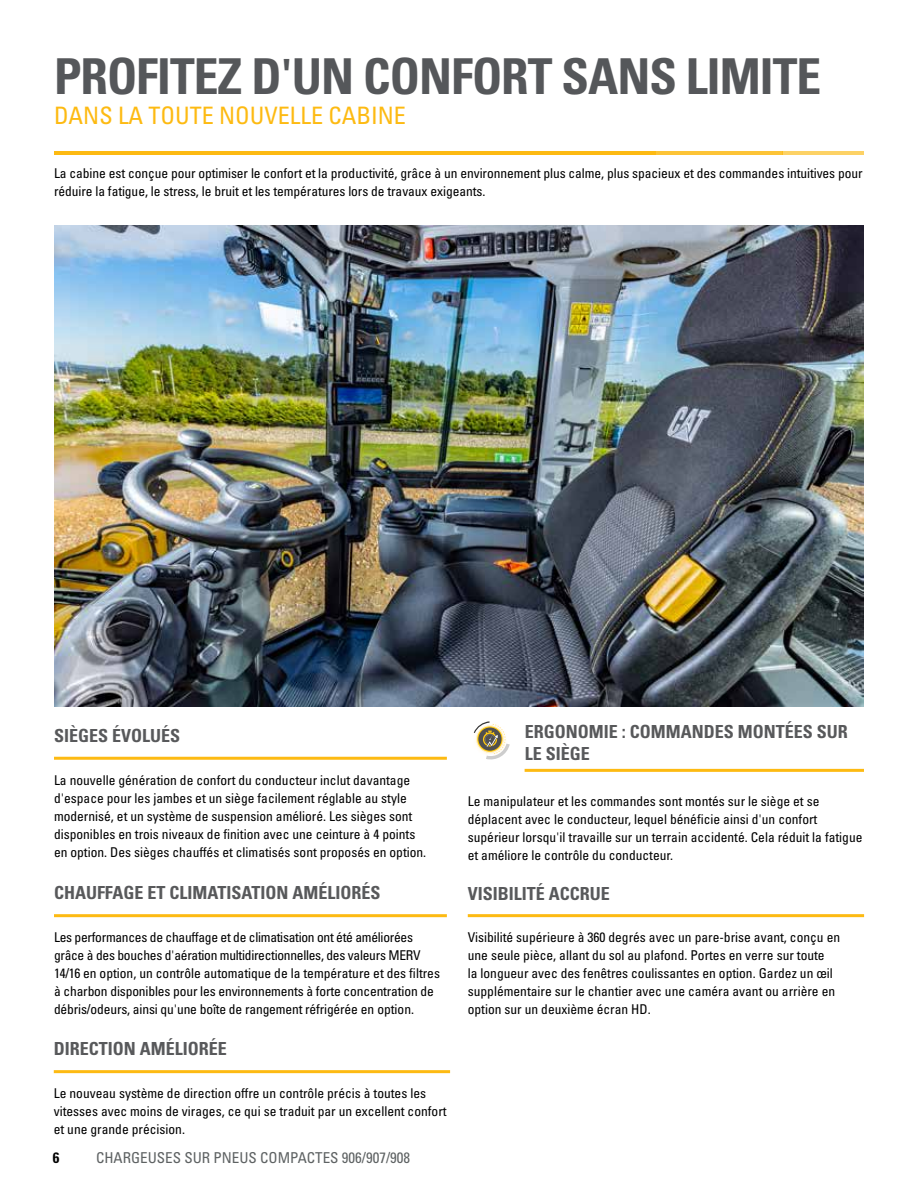
<style>
.page{position:relative;width:918px;height:1188px;background:#fff}
.page>*{position:absolute;margin:0;border:0;box-sizing:border-box;transform-origin:0 0}
.t1{font:49.5px "Univers LTCYR 67 Bold Cond";letter-spacing:-.02em;color:#55575a}
.t2{font:condensed 24px "Univers LTCYR 57";color:#fdba12}
.t3{font:18px/21.6px "Univers LTCYR 67 Bold Cond";color:#58595b}
.t4{font:condensed 15px "Univers LTCYR 57";color:#5e6263}
.t5{font:15px "Univers LTCYR 67 Bold Cond";color:#000}
.t6{font:condensed 13.5px/18px "Univers LTCYR 57";color:#000}
</style>
<div class="page">
<hr style="left:54px;top:151px;width:601px;height:4px;background:#fdba12">
<hr style="left:654px;top:151px;width:128px;height:4px;background:#fdc436">
<hr style="left:782px;top:151px;width:82px;height:4px;background:#fdd265">
<img style="left:54px;top:225px;width:810px;height:482px">
<hr style="left:54px;top:757px;width:393px;height:3px;background:#fdba12">
<hr style="left:54px;top:1070px;width:396px;height:3px;background:#fdba12">
<hr style="left:468px;top:914px;width:396px;height:3px;background:#fdba12">
<hr style="left:525px;top:769px;width:339px;height:3px;background:#fdba12">
<svg style="left:474px;top:721px;width:36px;height:38px"></svg>
<hr style="left:54px;top:914px;width:393px;height:3px;background:#fdba12">
<h1 class="t1" style="left:54px;top:46px;width:769px">PROFITEZ D'UN CONFORT SANS LIMITE</h1>
<h2 class="t2" style="left:54px;top:100px;width:353px">DANS LA TOUTE NOUVELLE CABINE</h2>
<p class="t6" style="left:54px;top:164px;width:810px">La cabine est conçue pour optimiser le confort et la productivité, grâce à un environnement plus calme, plus spacieux et des commandes intuitives pour réduire la fatigue, le stress, le bruit et les températures lors de travaux exigeants.</p>
<h3 class="t3" style="left:54px;top:725px;width:128px">SIÈGES ÉVOLUÉS</h3>
<p class="t6" style="left:54px;top:771px;width:374px">La nouvelle génération de confort du conducteur inclut davantage d'espace pour les jambes et un siège facilement réglable au style modernisé, et un système de suspension amélioré. Les sièges sont disponibles en trois niveaux de finition avec une ceinture à 4 points en option. Des sièges chauffés et climatisés sont proposés en option.</p>
<h3 class="t3" style="left:54px;top:882px;width:328px">CHAUFFAGE ET CLIMATISATION AMÉLIORÉS</h3>
<p class="t6" style="left:54px;top:928px;width:388px">Les performances de chauffage et de climatisation ont été améliorées grâce à des bouches d'aération multidirectionnelles, des valeurs MERV 14/16 en option, un contrôle automatique de la température et des filtres à charbon disponibles pour les environnements à forte concentration de débris/odeurs, ainsi qu'une boîte de rangement réfrigérée en option.</p>
<h3 class="t3" style="left:54px;top:1038px;width:175px">DIRECTION AMÉLIORÉE</h3>
<p class="t6" style="left:54px;top:1084px;width:394px">Le nouveau système de direction offre un contrôle précis à toutes les vitesses avec moins de virages, ce qui se traduit par un excellent confort et une grande précision.</p>
<p class="t5" style="left:53px;top:1148px;width:8px">6</p>
<p class="t4" style="left:96px;top:1148px;width:316px">CHARGEUSES SUR PNEUS COMPACTES 906/907/908</p>
<h3 class="t3" style="left:525px;top:720px;width:325px">ERGONOMIE : COMMANDES MONTÉES SUR<br>LE SIÈGE</h3>
<p class="t6" style="left:468px;top:792px;width:396px">Le manipulateur et les commandes sont montés sur le siège et se déplacent avec le conducteur, lequel bénéficie ainsi d'un confort supérieur lorsqu'il travaille sur un terrain accidenté. Cela réduit la fatigue et améliore le contrôle du conducteur.</p>
<h3 class="t3" style="left:468px;top:882px;width:144px">VISIBILITÉ ACCRUE</h3>
<p class="t6" style="left:468px;top:928px;width:374px">Visibilité supérieure à 360 degrés avec un pare-brise avant, conçu en une seule pièce, allant du sol au plafond. Portes en verre sur toute<br>la longueur avec des fenêtres coulissantes en option. Gardez un œil supplémentaire sur le chantier avec une caméra avant ou arrière en option sur un deuxième écran HD.</p>
</div>
